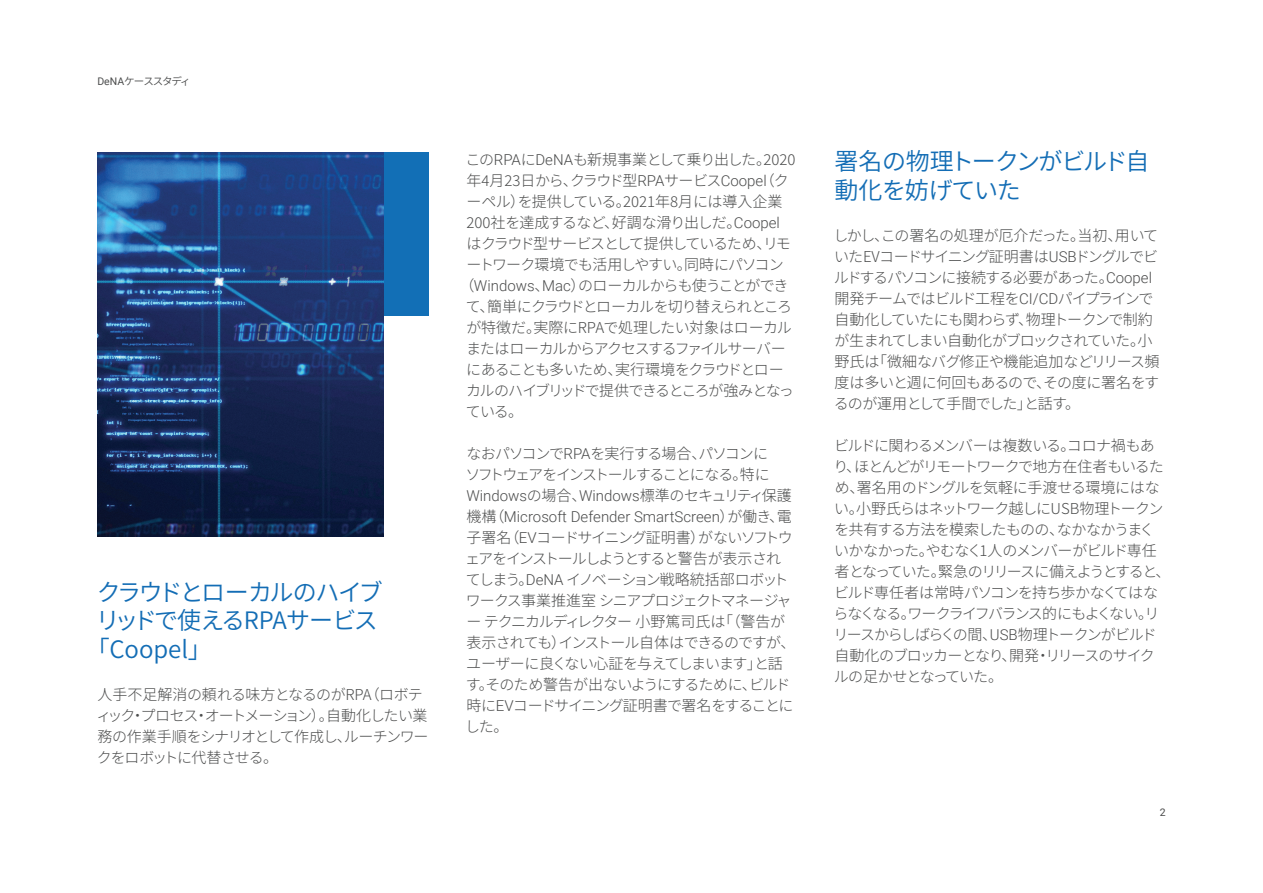
<style>
.page{position:relative;width:1263px;height:893px;background:#fff}
.page>*{position:absolute;margin:0;border:0;box-sizing:border-box;transform-origin:0 0}
.t1{font:24px/28.8px "Source Han Sans JP";letter-spacing:-.055em;color:#136db5}
.t2{font:24px "Source Han Sans JP";letter-spacing:-.095em;color:#136db5}
.t3{font:300 15px/21px "Source Han Sans JP";letter-spacing:-.065em;color:#4b4c4c}
.t4{font:300 15px/21px "Source Han Sans JP";letter-spacing:-.09em;color:#4b4c4c}
.t5{font:300 15px "Source Han Sans JP";letter-spacing:-.085em;color:#4b4c4c}
.t6{font:300 15px "Roboto";color:#4b4c4c}
.t7{font:300 15px "Source Han Sans JP";letter-spacing:-.04em;color:#4b4c4c}
.t8{font:300 15px "Source Han Sans JP";letter-spacing:-.045em;color:#4b4c4c}
.t9{font:300 15px "Source Han Sans JP";letter-spacing:-.03em;color:#4b4c4c}
.t10{font:300 15px "Source Han Sans JP";color:#4b4c4c}
.t11{font:300 15px "Source Han Sans JP";letter-spacing:-.02em;color:#4b4c4c}
.t12{font:10.5px "Source Han Sans JP";letter-spacing:-.105em;color:#4b4c4c}
.t13{font:10.5px "Roboto";color:#4b4c4c}
.s1{font-family:"Roboto"}
.s2{font-family:"Source Han Sans JP"}
</style>
<div class="page">
<div style="left:232px;top:152px;width:196px;height:164px;background:#126fb6"></div>
<img style="left:97px;top:152px;width:286px;height:384px">
<p class="t12" style="left:97px;top:76px;width:95px"><span class="s1">DeNA</span>ケーススタディ</p>
<h1 class="t2" style="left:97px;top:578px;width:287px">クラウドとローカルのハイブ</h1>
<h1 class="t1" style="left:96px;top:607px;width:284px">リッドで使えるRPAサービス</h1>
<h1 class="t1" style="left:86px;top:635px;width:127px">「Coopel」</h1>
<p class="t3" style="left:96px;top:684px;width:334px">人手不足解消の頼れる味方となるのがRPA（ロボティック・プロセス・オートメーション）。自動化したい業務の作業手順をシナリオとして作成し、ルーチンワークをロボットに代替させる。</p>
<p class="t8" style="left:465px;top:151px;width:332px">この<span class="s1">RPA</span>に<span class="s1">DeNA</span>も新規事業として乗り出した。2020</p>
<p class="t7" style="left:466px;top:172px;width:324px">年4月23日から、クラウド型<span class="s1">RPA</span>サービス<span class="s1">Coopel</span>（ク</p>
<p class="t10" style="left:466px;top:193px;width:318px">ーペル）を提供している。2021年8月には導入企業</p>
<p class="t9" style="left:466px;top:214px;width:315px">200社を達成するなど、好調な滑り出しだ。<span class="s1">Coopel</span></p>
<p class="t5" style="left:466px;top:235px;width:326px">はクラウド型サービスとして提供しているため、リモ</p>
<p class="t3" style="left:466px;top:255px;width:319px">ートワーク環境でも活用しやすい。同時にパソコン</p>
<p class="t3" style="left:459px;top:276px;width:330px">（<span class="s1">Windows</span>、<span class="s1">Mac</span>）のローカルからも使うことができ</p>
<p class="t3" style="left:466px;top:297px;width:328px">て、簡単にクラウドとローカルを切り替えられところ</p>
<p class="t11" style="left:466px;top:319px;width:327px">が特徴だ。実際にRPAで処理したい対象はローカル</p>
<p class="t5" style="left:466px;top:340px;width:321px">またはローカルからアクセスするファイルサーバー</p>
<p class="t3" style="left:466px;top:360px;width:319px">にあることも多いため、実行環境をクラウドとロー</p>
<p class="t4" style="left:466px;top:381px;width:329px">カルのハイブリッドで提供できるところが強みとなっ</p>
<p class="t3" style="left:466px;top:402px;width:59px">ている。</p>
<p class="t4" style="left:465px;top:444px;width:328px">なおパソコンで<span class="s1">RPA</span>を実行する場合、パソコンに<br>ソフトウェアをインストールすることになる。特に<br><span class="s1">Windows</span>の場合、<span class="s1">Windows</span>標準のセキュリティ保護</p>
<p class="t6" style="left:466px;top:506px;width:327px"><span class="s2">機構（</span>Microsoft Defender SmartScreen<span class="s2">）が働き、電</span></p>
<p class="t3" style="left:465px;top:527px;width:332px">子署名（<span class="s1">EV</span>コードサイニング証明書）がないソフトウェアをインストールしようとすると警告が表示されてしまう。<span class="s1">DeNA</span> イノベーション戦略統括部ロボットワークス事業推進室 シニアプロジェクトマネージャー テクニカルディレクター 小野篤司氏は「（警告が表示されても）インストール自体はできるのですが、ユーザーに良くない心証を与えてしまいます」と話す。そのため警告が出ないようにするために、ビルド時に<span class="s1">EV</span>コードサイニング証明書で署名をすることにした。</p>
<h1 class="t1" style="left:834px;top:147px;width:317px">署名の物理トークンがビルド自動化を妨げていた</h1>
<p class="t3" style="left:833px;top:225px;width:327px">しかし、この署名の処理が厄介だった。当初、用いていたEVコードサイニング証明書は<span class="s1">USB</span>ドングルでビルドするパソコンに接続する必要があった。<span class="s1">Coopel</span>開発チームではビルド工程を<span class="s1">CI/CD</span>パイプラインで自動化していたにも関わらず、物理トークンで制約が生まれてしまい自動化がブロックされていた。小野氏は「微細なバグ修正や機能追加などリリース頻度は多いと週に何回もあるので、その度に署名をするのが運用として手間でした」と話す。</p>
<p class="t3" style="left:833px;top:435px;width:339px">ビルドに関わるメンバーは複数いる。コロナ禍もあり、ほとんどがリモートワークで地方在住者もいるため、署名用のドングルを気軽に手渡せる環境にはない。小野氏らはネットワーク越しにUSB物理トークンを共有する方法を模索したものの、なかなかうまくいかなかった。やむなく1人のメンバーがビルド専任者となっていた。緊急のリリースに備えようとすると、ビルド専任者は常時パソコンを持ち歩かなくてはならなくなる。ワークライフバランス的にもよくない。リリースからしばらくの間、<span class="s1">USB</span>物理トークンがビルド自動化のブロッカーとなり、開発・リリースのサイクルの足かせとなっていた。</p>
<p class="t13" style="left:1160px;top:804px;width:7px">2</p>
</div>
